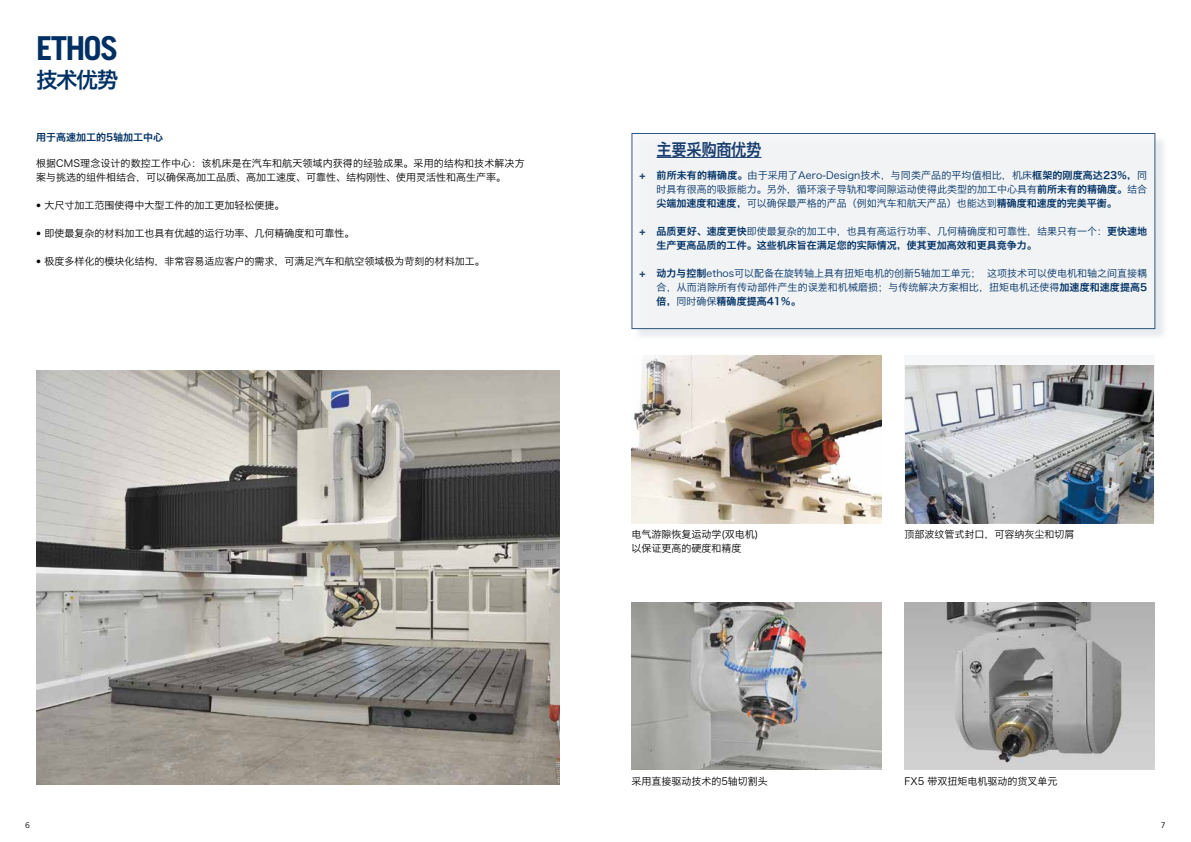
<style>
.page{position:relative;width:1191px;height:842px;background:#fff}
.page>*{position:absolute;margin:0;border:0;box-sizing:border-box;transform-origin:0 0}
.t1{font:700 33px "Trade Gothic LT Std";letter-spacing:-.05em;color:#003063}
.t2{font:21.7px "Hiragino Sans GB W6";color:#003063}
.t3{font:17px "Hiragino Sans GB W6";letter-spacing:-.025em;color:#183c6f;scale:.9 1}
.t4{font:10px/14px "Hiragino Sans GB W3";color:#003063;text-align:justify}
.t5{font:10px/14px "Hiragino Sans GB W3";color:#000}
.t6{font:10px "Hiragino Sans GB W6";color:#003063}
.t7{font:8px "Trade Gothic LT Std";color:#000}
.s1{font-family:"Trade Gothic LT Std"}
.s2{font-family:"Trade Gothic LT Std";font-weight:700;color:#183c6f}
.s3{font-family:"Hiragino Sans GB W6"}
.s4{font-family:"Hiragino Sans GB W3"}
</style>
<div class="page">
<div style="left:633px;top:135px;width:534px;height:206px;background:#d8dfe3;opacity:.75"></div>
<div style="left:631px;top:133px;width:524px;height:196px;background:#f4f6f7;border:1px solid #003063"></div>
<hr style="left:656px;top:157px;width:105px;height:1px;background:#183c6f">
<img style="left:631px;top:602px;width:251px;height:167px">
<img style="left:631px;top:356px;width:251px;height:167px">
<img style="left:904px;top:602px;width:251px;height:167px">
<img style="left:36px;top:371px;width:523px;height:413px">
<div style="left:904px;top:356px;width:251px;height:167px;background:linear-gradient(to right,#f5f7f9,#f5f7f9)"></div>
<img style="left:905px;top:366px;width:248px;height:157px">
<h1 class="t1" style="left:36px;top:28px;width:84px">ETHOS</h1>
<h2 class="t2" style="left:36px;top:65px;width:84px">技术优势</h2>
<p class="t6" style="left:36px;top:131px;width:129px">用于高速加工的5轴加工中心</p>
<p class="t5" style="left:36px;top:156px;width:490px">根据CMS理念设计的数控工作中心：该机床是在汽车和航天领域内获得的经验成果。采用的结构和技术解决方案与挑选的组件相结合，可以确保高加工品质、高加工速度、可靠性、结构刚性、使用灵活性和高生产率。</p>
<p class="t5" style="left:36px;top:198px;width:250px"><span class="s1">•</span> 大尺寸加工范围使得中大型工件的加工更加轻松便捷。</p>
<p class="t5" style="left:36px;top:226px;width:320px"><span class="s1">•</span> 即使最复杂的材料加工也具有优越的运行功率、几何精确度和可靠性。</p>
<p class="t5" style="left:36px;top:254px;width:450px"><span class="s1">•</span> 极度多样化的模块化结构，非常容易适应客户的需求，可满足汽车和航空领域极为苛刻的材料加工。</p>
<h3 class="t3" style="left:656px;top:138px;width:118px">主要采购商优势</h3>
<p class="t4" style="left:656px;top:168px;width:492px;text-indent:-17px"><span class="s2">+</span> <span class="s3">前所未有的精确度。</span>由于采用了Aero-Design技术，与同类产品的平均值相比，机床<span class="s3">框架的刚度高达23%，</span>同时具有很高的吸振能力。另外，循环滚子导轨和零间隙运动使得此类型的加工中心具有<span class="s3">前所未有的精确度。</span>结合<span class="s3">尖端加速度和速度，</span>可以确保最严格的产品（例如汽车和航天产品）也能达到<span class="s3">精确度和速度的完美平衡。</span></p>
<p class="t4" style="left:639px;top:224px;width:509px"><span class="s2">+</span> <span class="s3">品质更好、速度更快</span>即使最复杂的加工中，也具有高运行功率、几何精确度和可靠性，结果只有一个：<span class="s3">更快速地</span></p>
<p class="t6" style="left:656px;top:239px;width:381px">生产更高品质的工件。这些机床旨在满足您的实际情况，使其更加高效和更具竞争力。</p>
<p class="t4" style="left:639px;top:266px;width:509px;text-align:right"><span class="s2">+</span> <span class="s3">动力与控制</span>ethos可以配备在旋转轴上具有扭矩电机的创新5轴加工单元； 这项技术可以使电机和轴之间直接耦合，从而消除所有传动部件产生的误差和机械磨损；与传统解决方案相比，扭矩电机还使得<span class="s3">加速度和速度提高5</span></p>
<p class="t6" style="left:656px;top:295px;width:146px">倍，<span class="s4">同时确保</span>精确度提高41％。</p>
<p class="t5" style="left:631px;top:527px;width:129px">电气游隙恢复运动学(双电机)以保证更高的硬度和精度</p>
<p class="t5" style="left:631px;top:774px;width:138px">采用直接驱动技术的5轴切割头</p>
<p class="t5" style="left:904px;top:527px;width:171px">顶部波纹管式封口，可容纳灰尘和切屑</p>
<p class="t5" style="left:904px;top:774px;width:155px">FX5 带双扭矩电机驱动的货叉单元</p>
<p class="t7" style="left:25px;top:820px;width:6px">6</p>
<p class="t7" style="left:1160px;top:820px;width:6px">7</p>
</div>
